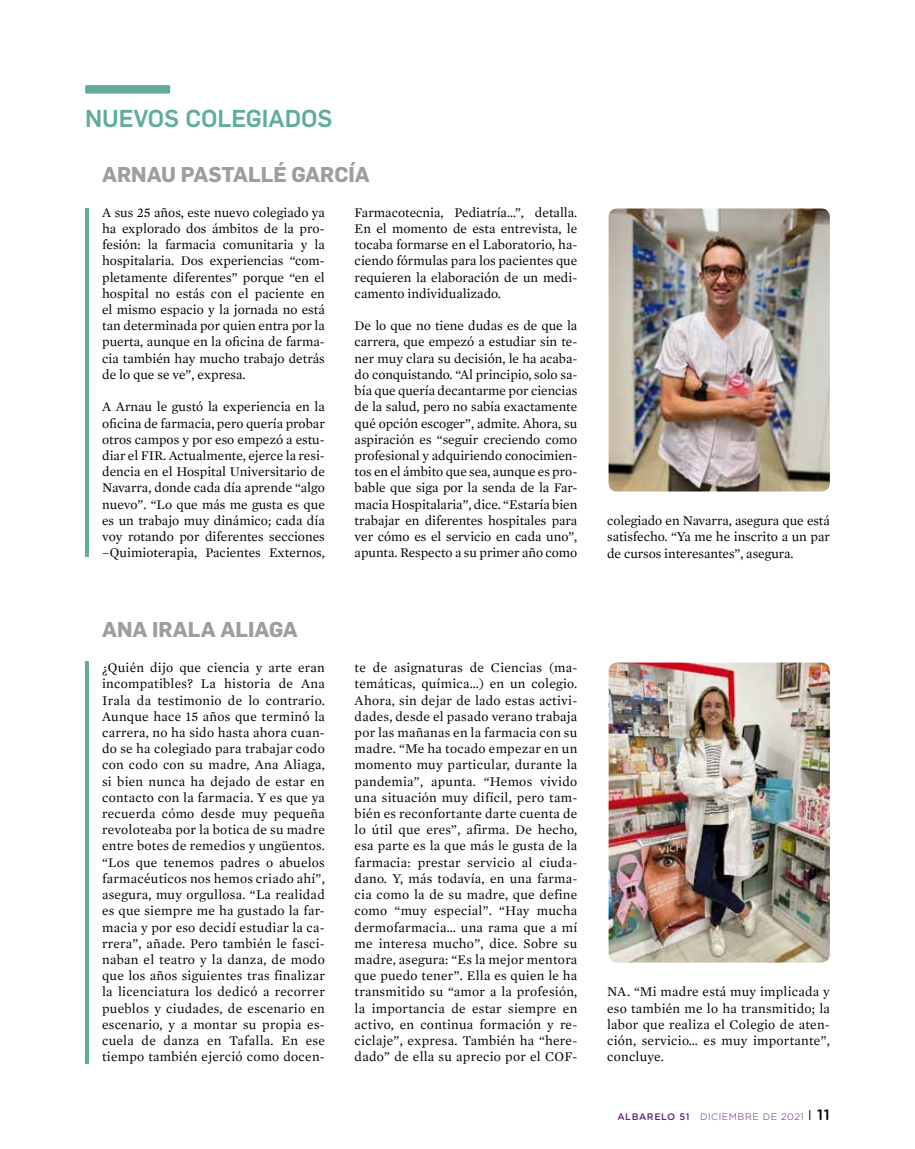
<style>
.page{position:relative;width:915px;height:1149px;background:#fff}
.page>*{position:absolute;margin:0;border:0;box-sizing:border-box;transform-origin:0 0}
.t1{font:500 24px "Flama";color:#5fad9a}
.t2{font:700 21px "Flama";color:#9c9e9f}
.t3{font:13.5px/16.2px "Mercury Text G1";color:#000;text-align:justify}
.t4{font:300 9.45px "Gotham";letter-spacing:.06em;color:#572381}
.s1{font-family:"Gotham Rounded";font-weight:500}
.s2{font-size:19.5px;color:#000}
.s3{font-family:"Gotham Rounded";font-weight:500;font-size:15px;color:#000}
</style>
<div class="page">
<div style="left:85px;top:85px;width:85px;height:9px;background:#5fad9a;border-radius:2px"></div>
<svg style="left:85px;top:208px;width:3px;height:349px"></svg>
<img style="left:608px;top:208px;width:221px;height:283px">
<svg style="left:85px;top:661px;width:3px;height:402px"></svg>
<img style="left:608px;top:662px;width:221px;height:300px">
<h1 class="t1" style="left:85px;top:101px;width:249px">NUEVOS COLEGIADOS</h1>
<h2 class="t2" style="left:102px;top:159px;width:269px">ARNAU PASTALLÉ GARCÍA</h2>
<p class="t3" style="left:102px;top:204px;width:224px">A sus 25 años, este nuevo colegiado ya ha explorado dos ámbitos de la pro&shy;fesión: la farmacia comunitaria y la hospitalaria. Dos experiencias “com&shy;pletamente diferentes” porque “en el hospital no estás con el paciente en el mismo espacio y la jornada no está tan determinada por quien entra por la puerta, aunque en la oficina de farma&shy;cia también hay mucho trabajo detrás de lo que se ve”, expresa.</p>
<p class="t3" style="left:102px;top:398px;width:224px">A Arnau le gustó la experiencia en la oficina de farmacia, pero quería probar otros campos y por eso empezó a estu&shy;diar el FIR. Actualmente, ejerce la resi&shy;dencia en el Hospital Universitario de Navarra, donde cada día aprende “algo nuevo”. “Lo que más me gusta es que es un trabajo muy dinámico; cada día voy rotando por diferentes secciones –Quimioterapia, Pacientes Externos,</p>
<h2 class="t2" style="left:102px;top:614px;width:197px">ANA IRALA ALIAGA</h2>
<p class="t3" style="left:354px;top:204px;width:224px">Farmacotecnia, Pediatría…”, detalla.<br>En el momento de esta entrevista, le tocaba formarse en el Laboratorio, ha&shy;ciendo fórmulas para los pacientes que requieren la elaboración de un medi&shy;camento individualizado.</p>
<p class="t3" style="left:354px;top:317px;width:224px">De lo que no tiene dudas es de que la carrera, que empezó a estudiar sin te&shy;ner muy clara su decisión, le ha acaba&shy;do conquistando. “Al principio, solo sa&shy;bía que quería decantarme por ciencias de la salud, pero no sabía exactamente qué opción escoger”, admite. Ahora, su aspiración es “seguir creciendo como profesional y adquiriendo conocimien&shy;tos en el ámbito que sea, aunque es pro&shy;bable que siga por la senda de la Far&shy;macia Hospitalaria”, dice. “Estaría bien trabajar en diferentes hospitales para ver cómo es el servicio en cada uno”, apunta. Respecto a su primer año como</p>
<p class="t3" style="left:102px;top:659px;width:224px">¿Quién dijo que ciencia y arte eran incompatibles? La historia de Ana Irala da testimonio de lo contrario.<br>Aunque hace 15 años que terminó la carrera, no ha sido hasta ahora cuan&shy;do se ha colegiado para trabajar codo con codo con su madre, Ana Aliaga, si bien nunca ha dejado de estar en contacto con la farmacia. Y es que ya recuerda cómo desde muy pequeña revoloteaba por la botica de su madre entre botes de remedios y ungüentos. “Los que tenemos padres o abuelos farmacéuticos nos hemos criado ahí”, asegura, muy orgullosa. “La realidad es que siempre me ha gustado la far&shy;macia y por eso decidí estudiar la ca&shy;rrera”, añade. Pero también le fasci&shy;naban el teatro y la danza, de modo que los años siguientes tras finalizar la licenciatura los dedicó a recorrer pueblos y ciudades, de escenario en escenario, y a montar su propia es&shy;cuela de danza en Tafalla. En ese tiempo también ejerció como docen-</p>
<p class="t3" style="left:354px;top:659px;width:224px">te de asignaturas de Ciencias (ma&shy;temáticas, química…) en un colegio.<br>Ahora, sin dejar de lado estas activi&shy;dades, desde el pasado verano trabaja por las mañanas en la farmacia con su madre. “Me ha tocado empezar en un momento muy particular, durante la pandemia”, apunta. “Hemos vivido una situación muy difícil, pero tam&shy;bién es reconfortante darte cuenta de lo útil que eres”, afirma. De hecho, esa parte es la que más le gusta de la farmacia: prestar servicio al ciuda&shy;dano. Y, más todavía, en una farma&shy;cia como la de su madre, que define como “muy especial”. “Hay mucha dermofarmacia… una rama que a mí me interesa mucho”, dice. Sobre su madre, asegura: “Es la mejor mentora que puedo tener”. Ella es quien le ha transmitido su “amor a la profesión, la importancia de estar siempre en activo, en continua formación y re&shy;ciclaje”, expresa. También ha “here&shy;dado” de ella su aprecio por el COF-</p>
<p class="t3" style="left:607px;top:512px;width:224px">colegiado en Navarra, asegura que está satisfecho. “Ya me he inscrito a un par de cursos interesantes”, asegura.</p>
<p class="t3" style="left:607px;top:983px;width:224px">NA. “Mi madre está muy implicada y eso también me lo ha transmitido; la labor que realiza el Colegio de aten&shy;ción, servicio… es muy importante”, concluye.</p>
<p class="t4" style="left:617px;top:1110px;width:214px"><span class="s1">ALBARELO 51</span> DICIEMBRE DE 2021 <span class="s2">ı</span> <span class="s3">11</span></p>
</div>
